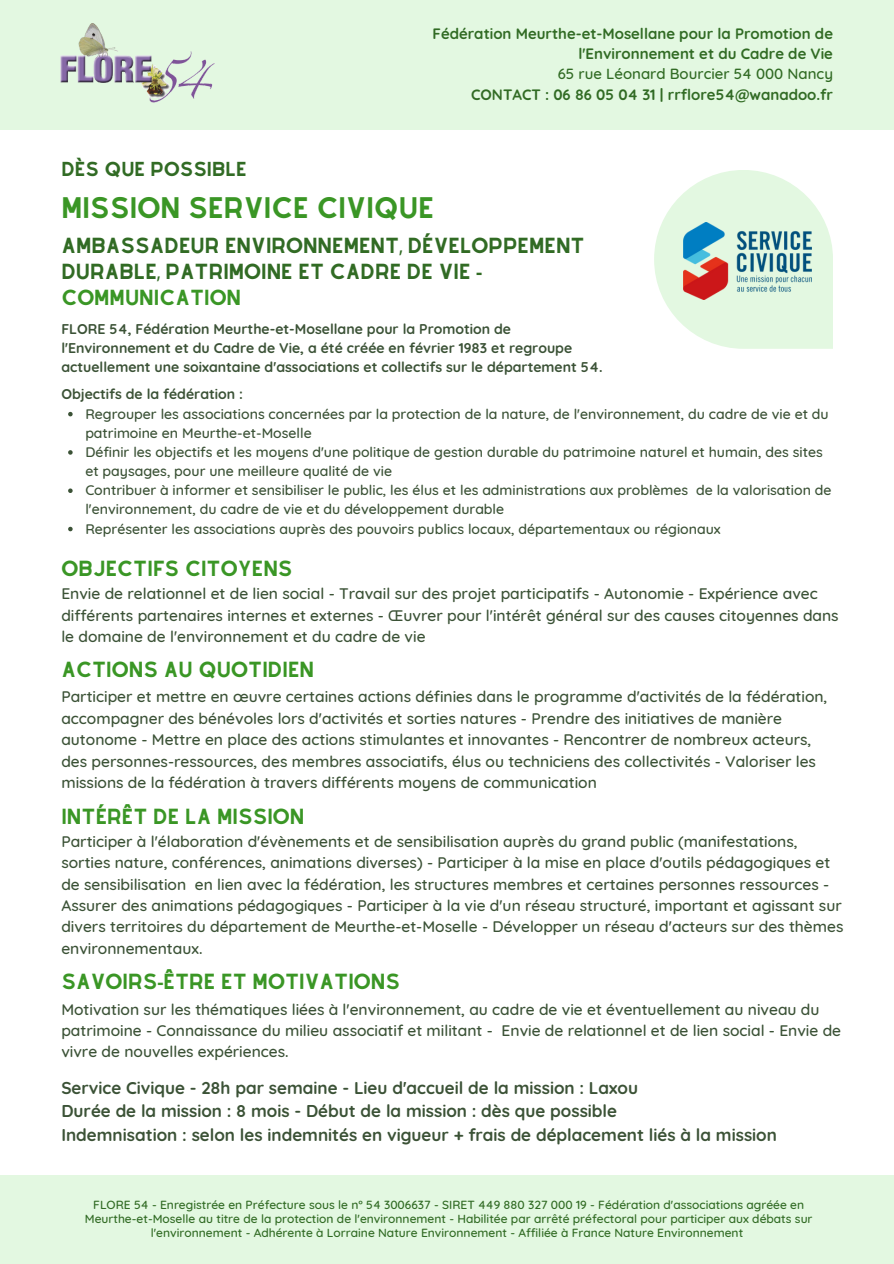
<style>
.page{position:relative;width:894px;height:1264px;background:#fff}
.page>*{position:absolute;margin:0;border:0;box-sizing:border-box;transform-origin:0 0}
.t1{font:25.95px "Alyssum Sans";color:#3a9625}
.t2{font:19.05px "Alyssum Sans";color:#3a9625}
.t3{font:19.05px/26.1px "Alyssum Sans";color:#316b24}
.t4{font:17.7px "Alyssum Sans";color:#316b24}
.t5{font:700 17.1px "Quicksand";color:#3b5236}
.t6{font:500 15.6px/21.5px "Quicksand";color:#3b5236}
.t7{font:700 15px/20.2px "Quicksand";color:#316b24;text-align:right}
.t8{font:500 15px "Quicksand";color:#316b24}
.t9{font:500 14.1px/19.2px "Quicksand";color:#3b5236}
.t10{font:700 14.1px/19.2px "Quicksand";color:#3b5236}
.t11{font:500 12px/14px "Quicksand";color:#316b24;text-align:center}
.s1{font-family:"Noto Sans";font-weight:700}
</style>
<div class="page">
<div style="left:0;top:0;width:893px;height:129px;background:#e3f8e1"></div>
<img style="left:60px;top:23px;width:155px;height:80px">
<div style="left:0;top:1175px;width:893px;height:88px;background:#e3f8e1"></div>
<svg style="left:654px;top:170px;width:178px;height:179px"></svg>
<img style="left:683px;top:222px;width:127px;height:77px">
<svg style="left:68px;top:412px;width:5px;height:4px"></svg>
<svg style="left:68px;top:450px;width:5px;height:4px"></svg>
<svg style="left:68px;top:488px;width:5px;height:5px"></svg>
<svg style="left:68px;top:527px;width:5px;height:4px"></svg>
<p class="t4" style="left:61px;top:158px;width:187px">DÈS QUE POSSIBLE</p>
<p class="t7" style="left:432px;top:23px;width:402px">Fédération Meurthe-et-Mosellane pour la Promotion de l'Environnement et du Cadre de Vie</p>
<p class="t8" style="left:557px;top:64px;width:276px">65 rue Léonard Bourcier 54 000 Nancy</p>
<p class="t7" style="left:471px;top:84px;width:363px">CONTACT : 06 86 05 04 31 | rrflore54@wanadoo.fr</p>
<p class="t1" style="left:61px;top:192px;width:374px">MISSION SERVICE CIVIQUE</p>
<p class="t3" style="left:61px;top:232px;width:524px">AMBASSADEUR ENVIRONNEMENT, DÉVELOPPEMENT<br>DURABLE, PATRIMOINE ET CADRE DE VIE <span class="s1">-</span></p>
<p class="t2" style="left:61px;top:286px;width:181px">COMMUNICATION</p>
<p class="t10" style="left:61px;top:319px;width:542px">FLORE 54, Fédération Meurthe-et-Mosellane pour la Promotion de l'Environnement et du Cadre de Vie, a été créée en février 1983 et regroupe actuellement une soixantaine d'associations et collectifs sur le département 54.</p>
<p class="t9" style="left:85px;top:404px;width:744px">Regrouper les associations concernées par la protection de la nature, de l'environnement, du cadre de vie et du patrimoine en Meurthe-et-Moselle</p>
<p class="t9" style="left:85px;top:442px;width:738px">Définir les objectifs et les moyens d'une politique de gestion durable du patrimoine naturel et humain, des sites et paysages, pour une meilleure qualité de vie</p>
<p class="t9" style="left:85px;top:480px;width:747px">Contribuer à informer et sensibiliser le public, les élus et les administrations aux problèmes de la valorisation de l'environnement, du cadre de vie et du développement durable</p>
<p class="t9" style="left:85px;top:518px;width:636px">Représenter les associations auprès des pouvoirs publics locaux, départementaux ou régionaux</p>
<p class="t10" style="left:61px;top:384px;width:183px">Objectifs de la fédération :</p>
<p class="t2" style="left:61px;top:556px;width:233px">OBJECTIFS CITOYENS</p>
<p class="t6" style="left:61px;top:583px;width:778px">Envie de relationnel et de lien social - Travail sur des projet participatifs - Autonomie - Expérience avec différents partenaires internes et externes - Œuvrer pour l'intérêt général sur des causes citoyennes dans le domaine de l'environnement et du cadre de vie</p>
<p class="t2" style="left:61px;top:657px;width:254px">ACTIONS AU QUOTIDIEN</p>
<p class="t6" style="left:61px;top:685px;width:767px">Participer et mettre en œuvre certaines actions définies dans le programme d'activités de la fédération, accompagner des bénévoles lors d'activités et sorties natures - Prendre des initiatives de manière autonome - Mettre en place des actions stimulantes et innovantes - Rencontrer de nombreux acteurs, des personnes-ressources, des membres associatifs, élus ou techniciens des collectivités - Valoriser les missions de la fédération à travers différents moyens de communication</p>
<p class="t2" style="left:61px;top:804px;width:244px">INTÉRÊT DE LA MISSION</p>
<p class="t6" style="left:61px;top:830px;width:783px">Participer à l'élaboration d'évènements et de sensibilisation auprès du grand public (manifestations, sorties nature, conférences, animations diverses) - Participer à la mise en place d'outils pédagogiques et de sensibilisation en lien avec la fédération, les structures membres et certaines personnes ressources - Assurer des animations pédagogiques - Participer à la vie d'un réseau structuré, important et agissant sur divers territoires du département de Meurthe-et-Moselle - Développer un réseau d'acteurs sur des thèmes environnementaux.</p>
<p class="t2" style="left:61px;top:970px;width:340px">SAVOIRS<span class="s1">-</span>ÊTRE ET MOTIVATIONS</p>
<p class="t6" style="left:61px;top:998px;width:781px">Motivation sur les thématiques liées à l'environnement, au cadre de vie et éventuellement au niveau du patrimoine - Connaissance du milieu associatif et militant - Envie de relationnel et de lien social - Envie de vivre de nouvelles expériences.</p>
<p class="t5" style="left:61px;top:1076px;width:578px">Service Civique - 28h par semaine - Lieu d'accueil de la mission : Laxou</p>
<p class="t5" style="left:61px;top:1100px;width:557px">Durée de la mission : 8 mois - Début de la mission : dès que possible</p>
<p class="t5" style="left:61px;top:1123px;width:717px">Indemnisation : selon les indemnités en vigueur + frais de déplacement liés à la mission</p>
<p class="t11" style="left:85px;top:1197px;width:729px">FLORE 54 - Enregistrée en Préfecture sous le n° 54 3006637 - SIRET 449 880 327 000 19 - Fédération d'associations agréée en<br>Meurthe-et-Moselle au titre de la protection de l'environnement - Habilitée par arrêté préfectoral pour participer aux débats sur l'environnement - Adhérente à Lorraine Nature Environnement - Affiliée à France Nature Environnement</p>
</div>
